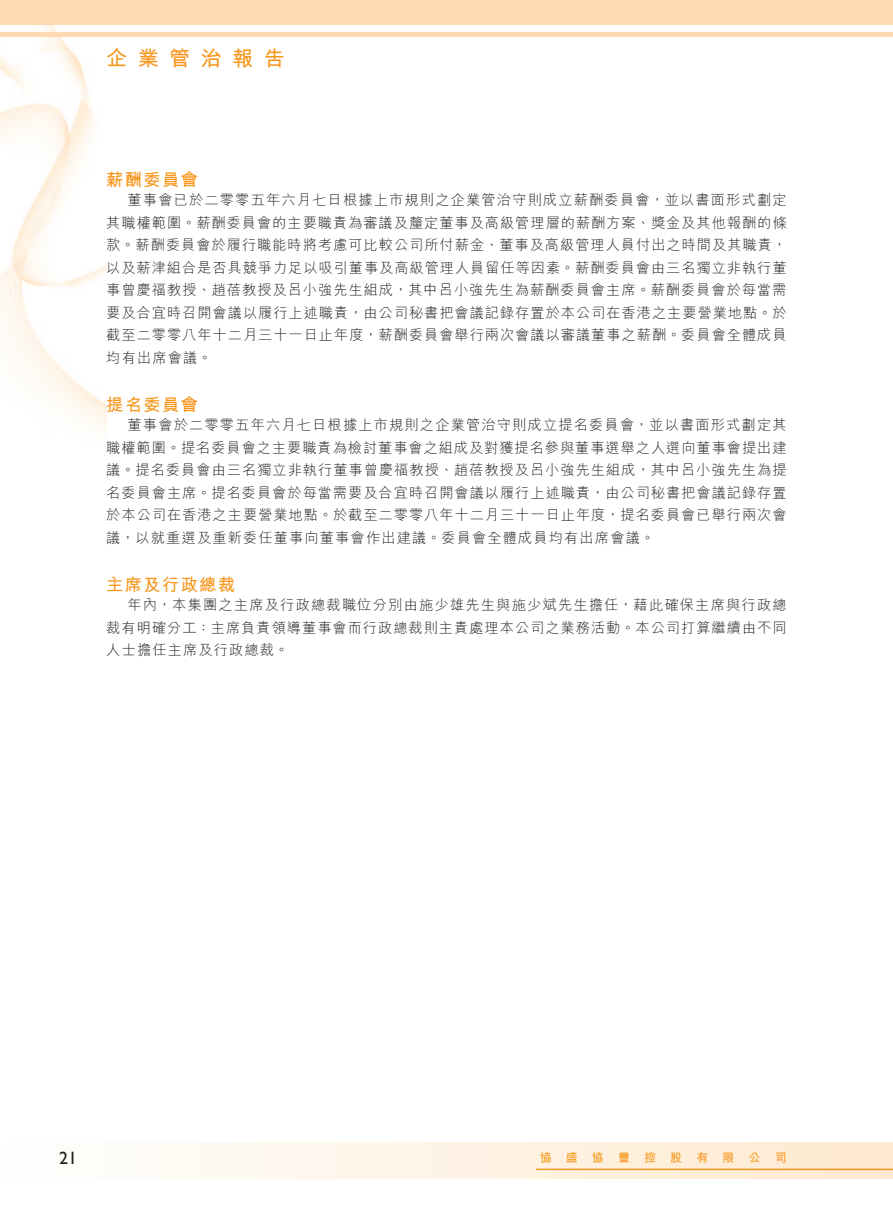
<style>
.page{position:relative;width:893px;height:1212px;background:#fff}
.page>*{position:absolute;margin:0;border:0;box-sizing:border-box;transform-origin:0 0}
.t1{font:21px "M Hei HK Bold B5 pc H";letter-spacing:.5em;color:#f7971d}
.t2{font:18px "Gill Sans Std";color:#231f20}
.t3{font:17.25px "M Hei HK Bold B5 pc H";letter-spacing:.08em;color:#f7971d}
.t4{font:14.25px/22.5px "M Hei HK Light B5 pc H";letter-spacing:.065em;color:#231f20;text-align:justify}
.t5{font:12px "M Hei HK Bold B5 pc H";letter-spacing:1.175em;color:#f7971d}
</style>
<div class="page">
<img style="left:0;top:24px;width:106px;height:407px">
<div style="left:0;top:0;width:893px;height:24px;background:#fedab2"></div>
<hr style="left:0;top:33px;width:893px;height:4px;background:#fedab2">
<div style="left:0;top:1142px;width:893px;height:37px;background:linear-gradient(to right,#fefffe,#fee8cd)"></div>
<hr style="left:536px;top:1168px;width:357px;height:2px;background:#f7971d">
<h1 class="t1" style="left:106px;top:50px;width:180px">企業管治報告</h1>
<p class="t3" style="left:106px;top:173px;width:93px">薪酬委員會</p>
<p class="t4" style="left:106px;top:191px;width:682px;text-indent:21px">董事會已於二零零五年六月七日根據上市規則之企業管治守則成立薪酬委員會，並以書面形式劃定其職權範圍。薪酬委員會的主要職責為審議及釐定董事及高級管理層的薪酬方案、獎金及其他報酬的條款。薪酬委員會於履行職能時將考慮可比較公司所付薪金、董事及高級管理人員付出之時間及其職責，以及薪津組合是否具競爭力足以吸引董事及高級管理人員留任等因素。薪酬委員會由三名獨立非執行董事曾慶福教授、趙蓓教授及呂小強先生組成，其中呂小強先生為薪酬委員會主席。薪酬委員會於每當需要及合宜時召開會議以履行上述職責，由公司秘書把會議記錄存置於本公司在香港之主要營業地點。於截至二零零八年十二月三十一日止年度，薪酬委員會舉行兩次會議以審議董事之薪酬。委員會全體成員均有出席會議。</p>
<p class="t3" style="left:106px;top:398px;width:93px">提名委員會</p>
<p class="t4" style="left:106px;top:416px;width:682px;text-indent:21px">董事會於二零零五年六月七日根據上市規則之企業管治守則成立提名委員會，並以書面形式劃定其職權範圍。提名委員會之主要職責為檢討董事會之組成及對獲提名參與董事選舉之人選向董事會提出建議。提名委員會由三名獨立非執行董事曾慶福教授、趙蓓教授及呂小強先生組成，其中呂小強先生為提名委員會主席。提名委員會於每當需要及合宜時召開會議以履行上述職責，由公司秘書把會議記錄存置於本公司在香港之主要營業地點。於截至二零零八年十二月三十一日止年度，提名委員會已舉行兩次會議，以就重選及重新委任董事向董事會作出建議。委員會全體成員均有出席會議。</p>
<p class="t3" style="left:106px;top:578px;width:130px">主席及行政總裁</p>
<p class="t4" style="left:106px;top:596px;width:682px;text-indent:21px">年內，本集團之主席及行政總裁職位分別由施少雄先生與施少斌先生擔任，藉此確保主席與行政總裁有明確分工：主席負責領導董事會而行政總裁則主責處理本公司之業務活動。本公司打算繼續由不同人士擔任主席及行政總裁。</p>
<p class="t2" style="left:59px;top:1151px;width:19px">21</p>
<p class="t5" style="left:540px;top:1153px;width:249px">協盛協豐控股有限公司</p>
</div>
